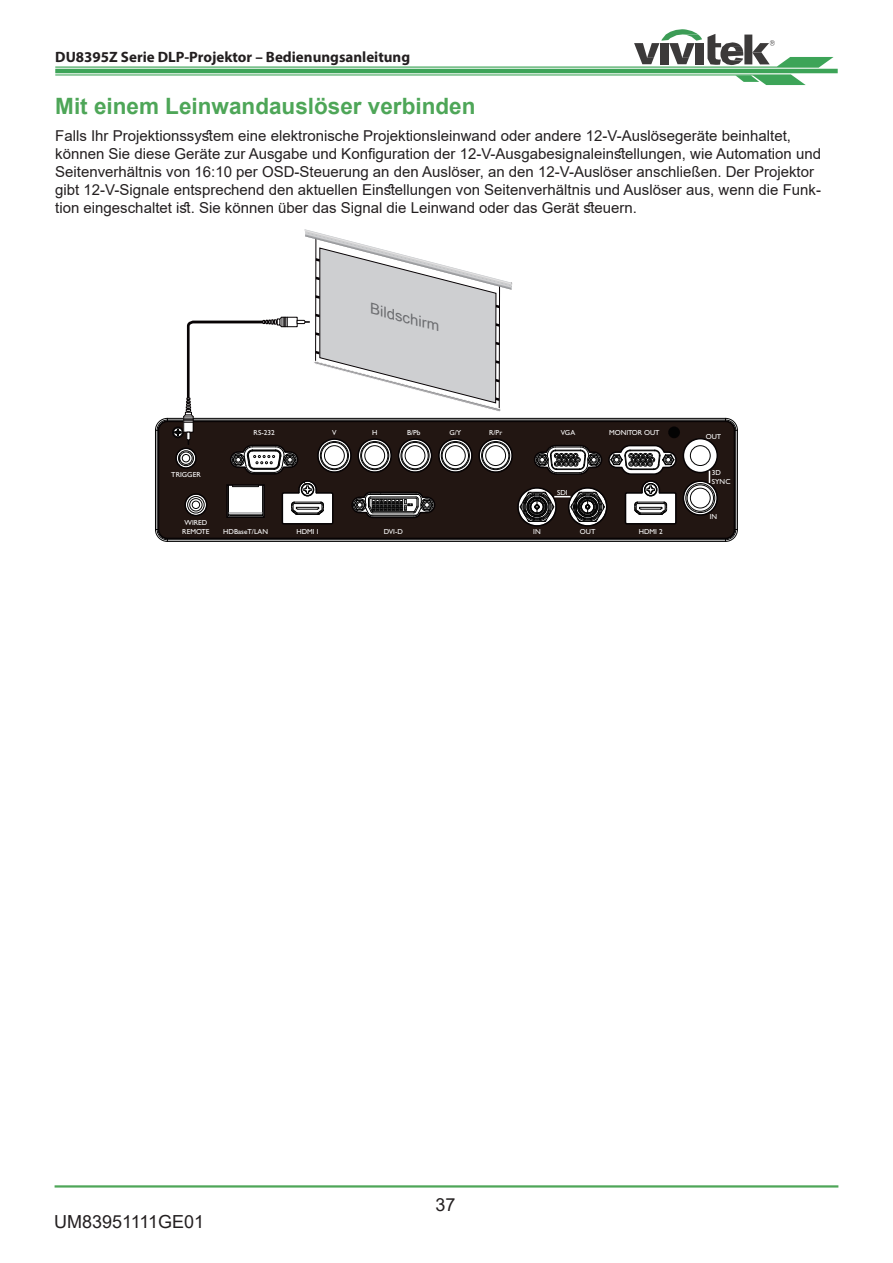
<style>
.page{position:relative;width:893px;height:1263px;background:#fff}
.page>*{position:absolute;margin:0;border:0;box-sizing:border-box;transform-origin:0 0}
.Topic_2{font:700 22.5px "Arial";color:#4ea658}
.t1{font:18px "Arial";color:#231f20}
.Content{font:15px/18px "Arial";color:#231f20}
.t2{font:700 15px "Myriad Pro";color:#231f20}
.Positoin_Middle{font:italic 14.55px "Arial Unicode MS";color:#6c6d70;scale:1.07 1}
.t3{font:7.35px/8.7px "Gill Sans";color:#fff}
</style>
<div class="page">
<hr style="left:55px;top:69px;width:783px;height:4px;background:#3da458">
<svg style="left:55px;top:74px;width:751px;height:11px"></svg>
<svg style="left:55px;top:29px;width:779px;height:39px"></svg>
<hr style="left:55px;top:1185px;width:783px;height:2px;background:#4ea658">
<hr style="left:167px;top:418px;width:558px;height:1px;background:#030303">
<hr style="left:155px;top:430px;width:1px;height:99px;background:#030303">
<hr style="left:167px;top:541px;width:558px;height:1px;background:#030303">
<hr style="left:737px;top:430px;width:1px;height:99px;background:#030303">
<svg style="left:725px;top:418px;width:13px;height:13px"></svg>
<svg style="left:725px;top:529px;width:13px;height:13px"></svg>
<svg style="left:155px;top:529px;width:13px;height:13px"></svg>
<svg style="left:155px;top:418px;width:13px;height:13px"></svg>
<svg style="left:157px;top:420px;width:579px;height:120px;background:#413936"></svg>
<div style="left:669px;top:427px;width:10px;height:10px;background:#030303;border-radius:50%"></div>
<svg style="left:519px;top:490px;width:86px;height:34px;background:#4c4949"></svg>
<div style="left:281px;top:317px;width:17px;height:10px;border:1px solid #070304"></div>
<svg style="left:296px;top:229px;width:216px;height:183px"></svg>
<div style="left:184px;top:416px;width:9px;height:16px;background:#fff"></div>
<div style="left:183px;top:416px;width:11px;height:17px;border:1px solid #070304"></div>
<svg style="left:174px;top:429px;width:17px;height:16px"></svg>
<svg style="left:183px;top:316px;width:105px;height:107px"></svg>
<p class="t2" style="left:55px;top:47px;width:356px">DU8395Z Serie DLP-Projektor – Bedienungsanleitung</p>
<p class="Topic_2" style="left:55px;top:90px;width:422px">Mit einem Leinwandauslöser verbinden</p>
<p class="Content" style="left:55px;top:127px;width:767px">Falls Ihr Projektionssystem eine elektronische Projektionsleinwand oder andere 12-V-Auslösegeräte beinhaltet, können Sie diese Geräte zur Ausgabe und Konfiguration der 12-V-Ausgabesignaleinstellungen, wie Automation und Seitenverhältnis von 16:10 per OSD-Steuerung an den Auslöser, an den 12-V-Auslöser anschließen. Der Projektor gibt 12-V-Signale entsprechend den aktuellen Einstellungen von Seitenverhältnis und Auslöser aus, wenn die Funk&shy;tion eingeschaltet ist. Sie können über das Signal die Leinwand oder das Gerät steuern.</p>
<p class="Positoin_Middle" style="left:374px;top:298px;width:68px;rotate:15deg">Bildschirm</p>
<p class="t3" style="left:171px;top:470px;width:31px">TRIGGER</p>
<p class="t3" style="left:254px;top:428px;width:23px">RS-232</p>
<p class="t3" style="left:332px;top:428px;width:6px">V</p>
<p class="t3" style="left:372px;top:428px;width:7px">H</p>
<p class="t3" style="left:407px;top:428px;width:15px">B/Pb</p>
<p class="t3" style="left:449px;top:428px;width:13px">G/Y</p>
<p class="t3" style="left:489px;top:428px;width:15px">R/Pr</p>
<p class="t3" style="left:561px;top:428px;width:16px">VGA</p>
<p class="t3" style="left:609px;top:428px;width:52px">MONITOR OUT</p>
<p class="t3" style="left:557px;top:488px;width:12px">SDI</p>
<p class="t3" style="left:182px;top:518px;width:29px">WIRED<br>REMOTE</p>
<p class="t3" style="left:223px;top:527px;width:46px">HDBaseT/LAN</p>
<p class="t3" style="left:296px;top:527px;width:24px">HDMI I</p>
<p class="t3" style="left:384px;top:527px;width:21px">DVI-D</p>
<p class="t3" style="left:639px;top:527px;width:25px">HDMI 2</p>
<p class="t3" style="left:533px;top:527px;width:9px">IN</p>
<p class="t3" style="left:580px;top:527px;width:17px">OUT</p>
<p class="t3" style="left:706px;top:432px;width:17px">OUT</p>
<p class="t3" style="left:712px;top:468px;width:20px">3D<br>SYNC</p>
<p class="t3" style="left:710px;top:513px;width:9px">IN</p>
<p class="t1" style="left:54px;top:1209px;width:152px">UM83951111GE01</p>
<p class="t1" style="left:435px;top:1192px;width:22px">37</p>
</div>
